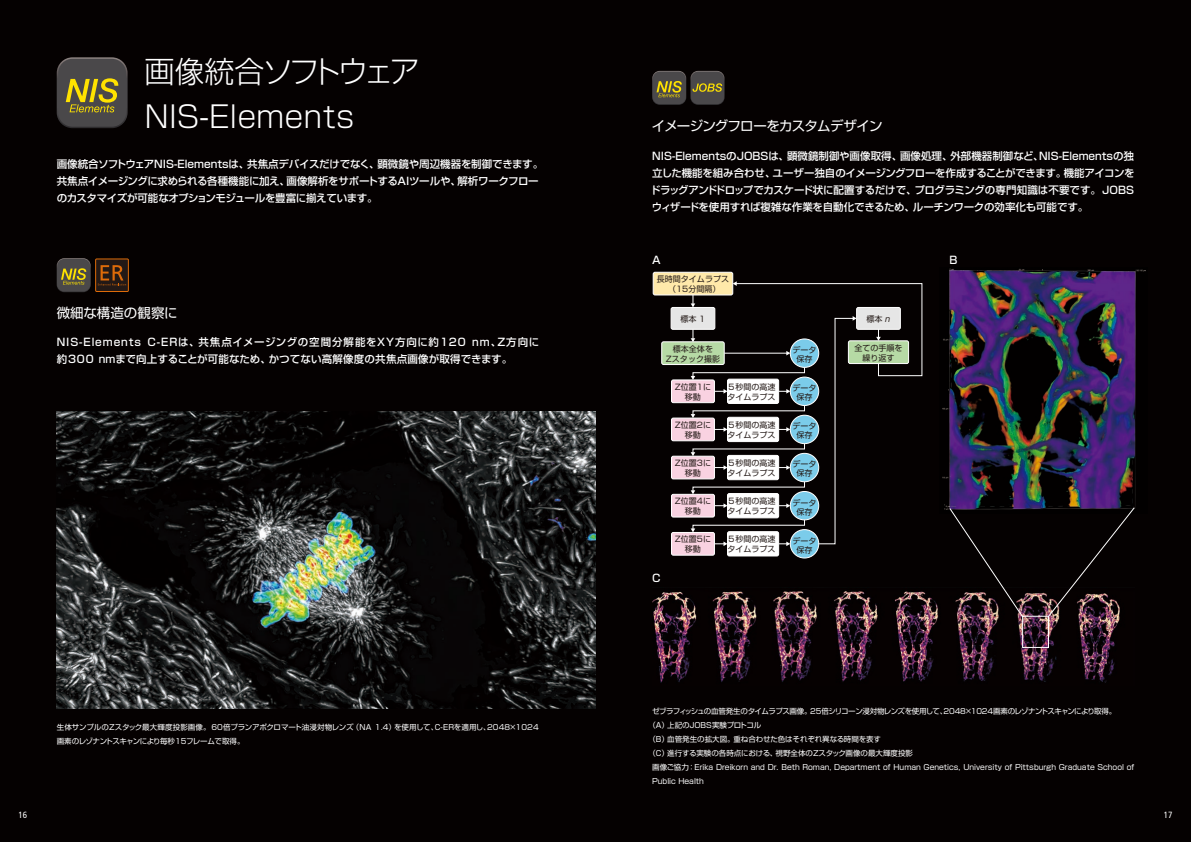
<style>
.page{position:relative;width:1191px;height:842px;background:#050101}
.page>*{position:absolute;margin:0;border:0;box-sizing:border-box;transform-origin:0 0}
.t1{font:300 30px/45px "Shin Go Pro";color:#fff}
.t2{font:13.5px "Shin Go Pro";letter-spacing:-.065em;color:#fff}
.t3{font:13.5px "Shin Go Pro";color:#fff}
.t4{font:500 10.5px/17px "Shin Go Pro";letter-spacing:-.01em;color:#fff;text-align:justify}
.t5{font:500 10.5px/17px "Shin Go Pro";letter-spacing:-.03em;color:#fff}
.t6{font:500 10.5px/17px "Shin Go Pro";letter-spacing:.035em;color:#fff}
.t7{font:condensed 9px "Frutiger LT Std";color:#fff}
.t8{font:8px/10px "Shin Go Pro";color:#231916;text-align:center}
.t9{font:7.5px "Shin Go Pro";color:#fff}
.t10{font:7.5px/14px "Shin Go Pro";letter-spacing:-.02em;color:#fff}
.t11{font:7.5px "Shin Go Pro";letter-spacing:-.065em;color:#fff}
</style>
<div class="page">
<img style="left:652px;top:591px;width:468px;height:92px">
<div style="left:1022px;top:616px;width:27px;height:32px;border:1px solid #fff"></div>
<img style="left:57px;top:411px;width:538px;height:297px">
<div style="left:653px;top:272px;width:79px;height:23px;background:#ffe9aa;border-radius:2px"></div>
<div style="left:653px;top:272px;width:80px;height:23px;border:1px solid #fff;border-radius:2px"></div>
<div style="left:671px;top:307px;width:44px;height:22px;background:#e6e6e6;border-radius:2px"></div>
<div style="left:671px;top:307px;width:44px;height:22px;border:1px solid #fff;border-radius:2px"></div>
<div style="left:671px;top:380px;width:43px;height:23px;background:#f9d2e1;border-radius:2px"></div>
<div style="left:671px;top:380px;width:43px;height:23px;border:1px solid #fff;border-radius:2px"></div>
<div style="left:661px;top:342px;width:63px;height:22px;background:#b6daa5;border-radius:2px"></div>
<div style="left:661px;top:342px;width:63px;height:23px;border:1px solid #fff;border-radius:2px"></div>
<div style="left:671px;top:418px;width:43px;height:23px;background:#f9d2e1;border-radius:2px"></div>
<div style="left:671px;top:418px;width:43px;height:23px;border:1px solid #fff;border-radius:2px"></div>
<div style="left:671px;top:456px;width:43px;height:23px;background:#f9d2e1;border-radius:2px"></div>
<div style="left:671px;top:456px;width:43px;height:23px;border:1px solid #fff;border-radius:2px"></div>
<div style="left:671px;top:494px;width:43px;height:23px;background:#f9d2e1;border-radius:2px"></div>
<div style="left:671px;top:494px;width:43px;height:23px;border:1px solid #fff;border-radius:2px"></div>
<div style="left:671px;top:532px;width:43px;height:23px;background:#f9d2e1;border-radius:2px"></div>
<div style="left:671px;top:532px;width:43px;height:23px;border:1px solid #fff;border-radius:2px"></div>
<div style="left:727px;top:532px;width:51px;height:24px;background:#fff;border-radius:2px"></div>
<div style="left:727px;top:531px;width:52px;height:25px;border:1px solid #fff;border-radius:2px"></div>
<div style="left:790px;top:530px;width:28px;height:28px;background:#7bccea;border-radius:50%"></div>
<div style="left:790px;top:529px;width:29px;height:29px;border:1px solid #fff;border-radius:50%"></div>
<svg style="left:690px;top:281px;width:232px;height:265px"></svg>
<div style="left:856px;top:307px;width:44px;height:22px;background:#e6e6e6;border-radius:2px"></div>
<div style="left:856px;top:307px;width:44px;height:22px;border:1px solid #fff;border-radius:2px"></div>
<div style="left:96px;top:259px;width:32px;height:32px;background:#231916"></div>
<div style="left:95px;top:259px;width:34px;height:33px;border:1px solid #de6b09"></div>
<svg style="left:98px;top:265px;width:28px;height:20px"></svg>
<svg style="left:57px;top:258px;width:34px;height:34px"></svg>
<svg style="left:652px;top:71px;width:72px;height:34px;background:#56513a"></svg>
<img style="left:942px;top:268px;width:204px;height:242px">
<svg style="left:57px;top:57px;width:71px;height:71px;background:#5f593c"></svg>
<svg style="left:1047px;top:507px;width:88px;height:110px"></svg>
<svg style="left:949px;top:508px;width:74px;height:109px"></svg>
<h1 class="t1" style="left:145px;top:46px;width:277px">画像統合ソフトウェア<br>NIS-Elements</h1>
<p class="t5" style="left:57px;top:154px;width:488px">画像統合ソフトウェアNIS-Elementsは、共焦点デバイスだけでなく、顕微鏡や周辺機器を制御できます。共焦点イメージングに求められる各種機能に加え、画像解析をサポートするAIツールや、解析ワークフローのカスタマイズが可能なオプションモジュールを豊富に揃えています。</p>
<p class="t3" style="left:57px;top:302px;width:122px">微細な構造の観察に</p>
<p class="t6" style="left:57px;top:333px;width:484px">NIS-Elements C-ERは、共焦点イメージングの空間分解能をXY方向に約120 nm、Z方向に約300 nmまで向上することが可能なため、かつてない高解像度の共焦点画像が取得できます。</p>
<p class="t10" style="left:57px;top:719px;width:483px">生体サンプルのZスタック最大輝度投影画像。60倍プランアポクロマート油浸対物レンズ（NA 1.4）を使用して、C-ERを適用し、2048×1024画素のレゾナントスキャンにより毎秒15フレームで取得。</p>
<p class="t2" style="left:652px;top:115px;width:232px">イメージングフローをカスタムデザイン</p>
<p class="t4" style="left:650px;top:146px;width:486px">NIS-ElementsのJOBSは、顕微鏡制御や画像取得、画像処理、外部機器制御など、NIS-Elementsの独立した機能を組み合わせ、ユーザー独自のイメージングフローを作成することができます。機能アイコンをドラッグアンドドロップでカスケード状に配置するだけで、プログラミングの専門知識は不要です。JOBSウィザードを使用すれば複雑な作業を自動化できるため、ルーチンワークの効率化も可能です。</p>
<p class="t4" style="left:652px;top:250px;width:10px">A</p>
<p class="t4" style="left:949px;top:250px;width:9px">B</p>
<p class="t8" style="left:657px;top:273px;width:74px">長時間タイムラプス（15分間隔）</p>
<p class="t8" style="left:680px;top:313px;width:26px">標本 1</p>
<p class="t8" style="left:866px;top:313px;width:25px">標本 n</p>
<p class="t8" style="left:854px;top:342px;width:50px">全ての手順を繰り返す</p>
<p class="t8" style="left:666px;top:343px;width:56px">標本全体を<br>Zスタック撮影</p>
<p class="t8" style="left:792px;top:344px;width:26px;line-height:9px">データ保存</p>
<p class="t8" style="left:792px;top:383px;width:26px;line-height:9px">データ保存</p>
<p class="t8" style="left:675px;top:381px;width:38px">Z位置1に移動</p>
<p class="t8" style="left:727px;top:381px;width:50px;text-align:left">５秒間の高速タイムラプス</p>
<p class="t4" style="left:652px;top:569px;width:10px">C</p>
<p class="t8" style="left:675px;top:419px;width:38px">Z位置2に移動</p>
<p class="t8" style="left:675px;top:457px;width:38px">Z位置3に移動</p>
<p class="t8" style="left:675px;top:495px;width:38px">Z位置4に移動</p>
<p class="t8" style="left:675px;top:533px;width:38px">Z位置5に移動</p>
<p class="t8" style="left:727px;top:419px;width:50px;text-align:left">５秒間の高速タイムラプス</p>
<p class="t8" style="left:727px;top:457px;width:50px;text-align:left">５秒間の高速タイムラプス</p>
<p class="t8" style="left:727px;top:495px;width:50px;text-align:left">５秒間の高速タイムラプス</p>
<p class="t8" style="left:727px;top:533px;width:50px;text-align:left">５秒間の高速タイムラプス</p>
<p class="t8" style="left:792px;top:421px;width:26px;line-height:9px">データ保存</p>
<p class="t8" style="left:792px;top:459px;width:26px;line-height:9px">データ保存</p>
<p class="t8" style="left:792px;top:497px;width:26px;line-height:9px">データ保存</p>
<p class="t8" style="left:792px;top:535px;width:26px;line-height:9px">データ保存</p>
<p class="t11" style="left:652px;top:705px;width:466px">ゼブラフィッシュの血管発生のタイムラプス画像。25倍シリコーン浸対物レンズを使用して、2048×1024画素のレゾナントスキャンにより取得。</p>
<p class="t9" style="left:648px;top:719px;width:122px">（A）上記のJOBS実験プロトコル　</p>
<p class="t9" style="left:648px;top:733px;width:234px">（B）血管発生の拡大図。重ね合わせた色はそれぞれ異なる時間を表す</p>
<p class="t9" style="left:648px;top:747px;width:266px">（C）進行する実験の各時点における、視野全体のZスタック画像の最大輝度投影</p>
<p class="t9" style="left:652px;top:761px;width:483px">画像ご協力：Erika Dreikorn and Dr. Beth Roman, Department of Human Genetics, University of Pittsburgh Graduate School of</p>
<p class="t9" style="left:652px;top:775px;width:53px">Public Health</p>
<p class="t7" style="left:18px;top:810px;width:10px">16</p>
<p class="t7" style="left:1164px;top:810px;width:10px">17</p>
</div>
